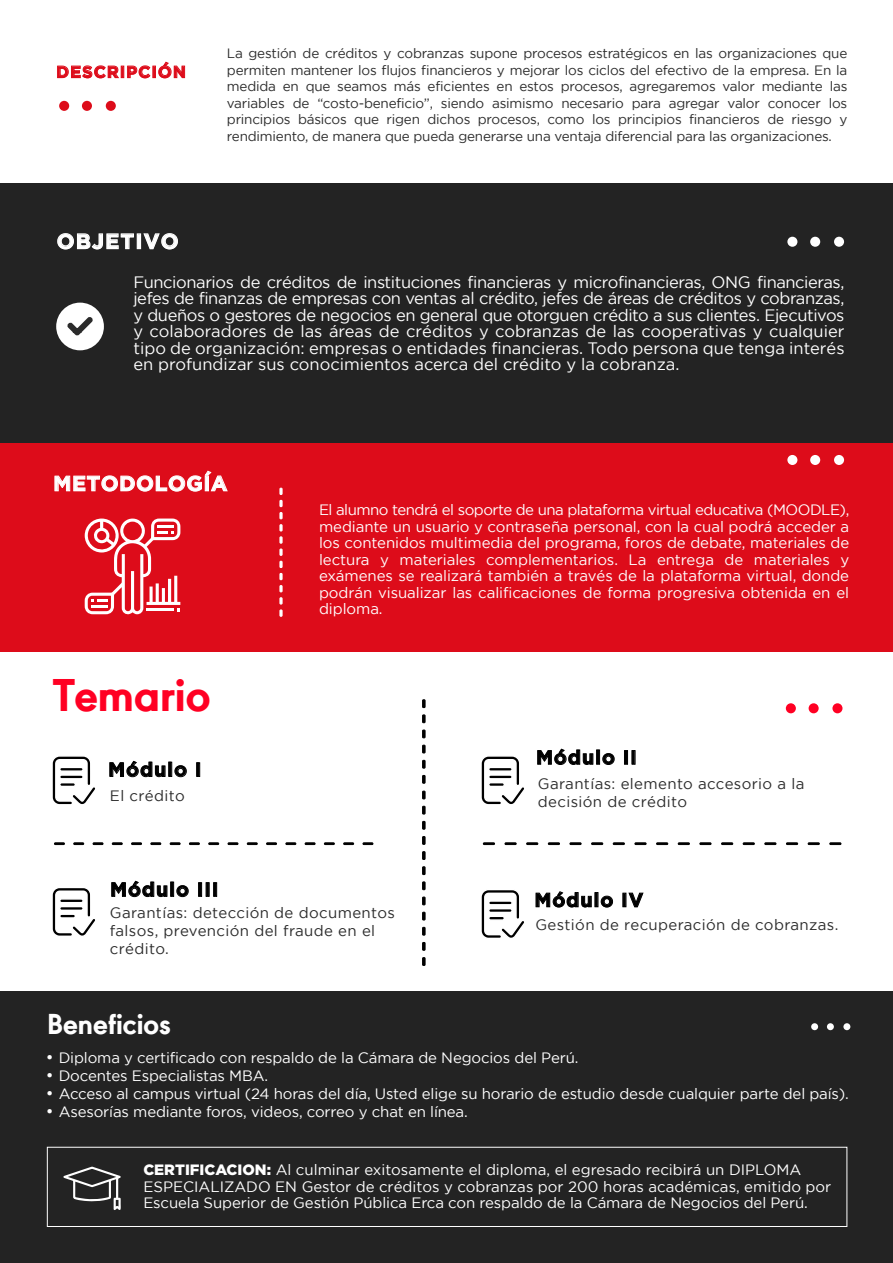
<style>
.page{position:relative;width:893px;height:1263px;background:#fff}
.page>*{position:absolute;margin:0;border:0;box-sizing:border-box;transform-origin:0 0}
.t1{font:800 47.7px "URW Geometric W03";color:#ff0023}
.t2{font:800 30px "URW Geometric W03";color:#fff}
.t3{font:700 21px "Gotham";letter-spacing:.025em;color:#fff}
.t4{font:700 21px "Gotham";letter-spacing:.06em;color:#fff}
.t5{font:700 19.5px "Gotham";letter-spacing:.05em;color:#000}
.t6{font:16.5px/16.5px "Gotham";color:#fff;text-align:justify}
.t7{font:700 16.5px "Gotham";letter-spacing:.06em;color:#dd0c1a}
.t8{font:15px/16.5px "Gotham";letter-spacing:-.01em;color:#fff}
.t9{font:15px/18px "Gotham";letter-spacing:.025em;color:#2b2b2b}
.t10{font:13.5px/16.5px "Gotham";letter-spacing:-.015em;color:#2b2b2b;text-align:justify}
.s1{font-size:16.5px}
.s2{font-weight:900}
</style>
<div class="page">
<div style="left:0;top:441px;width:893px;height:210px;background:#dd0c1a"></div>
<div style="left:0;top:183px;width:893px;height:259px;background:#232323"></div>
<svg style="left:54px;top:842px;width:11px;height:3px"></svg>
<svg style="left:73px;top:842px;width:11px;height:3px"></svg>
<svg style="left:93px;top:842px;width:10px;height:3px"></svg>
<svg style="left:112px;top:842px;width:11px;height:3px"></svg>
<svg style="left:131px;top:842px;width:11px;height:3px"></svg>
<svg style="left:150px;top:842px;width:11px;height:3px"></svg>
<svg style="left:170px;top:842px;width:10px;height:3px"></svg>
<svg style="left:189px;top:842px;width:11px;height:3px"></svg>
<svg style="left:208px;top:842px;width:11px;height:3px"></svg>
<svg style="left:228px;top:842px;width:10px;height:3px"></svg>
<svg style="left:247px;top:842px;width:11px;height:3px"></svg>
<svg style="left:266px;top:842px;width:11px;height:3px"></svg>
<svg style="left:285px;top:842px;width:11px;height:3px"></svg>
<svg style="left:305px;top:842px;width:10px;height:3px"></svg>
<svg style="left:324px;top:842px;width:11px;height:3px"></svg>
<svg style="left:343px;top:842px;width:11px;height:3px"></svg>
<svg style="left:363px;top:842px;width:10px;height:3px"></svg>
<svg style="left:483px;top:842px;width:12px;height:3px"></svg>
<svg style="left:505px;top:842px;width:12px;height:3px"></svg>
<svg style="left:526px;top:842px;width:12px;height:3px"></svg>
<svg style="left:548px;top:842px;width:12px;height:3px"></svg>
<svg style="left:570px;top:842px;width:11px;height:3px"></svg>
<svg style="left:591px;top:842px;width:12px;height:3px"></svg>
<svg style="left:613px;top:842px;width:12px;height:3px"></svg>
<svg style="left:634px;top:842px;width:12px;height:3px"></svg>
<svg style="left:656px;top:842px;width:12px;height:3px"></svg>
<svg style="left:678px;top:842px;width:12px;height:3px"></svg>
<svg style="left:699px;top:842px;width:12px;height:3px"></svg>
<svg style="left:721px;top:842px;width:12px;height:3px"></svg>
<svg style="left:743px;top:842px;width:12px;height:3px"></svg>
<svg style="left:764px;top:842px;width:12px;height:3px"></svg>
<svg style="left:786px;top:842px;width:12px;height:3px"></svg>
<svg style="left:808px;top:842px;width:12px;height:3px"></svg>
<svg style="left:829px;top:842px;width:12px;height:3px"></svg>
<svg style="left:422px;top:699px;width:3px;height:9px"></svg>
<svg style="left:422px;top:714px;width:3px;height:9px"></svg>
<svg style="left:422px;top:730px;width:3px;height:8px"></svg>
<svg style="left:422px;top:745px;width:3px;height:8px"></svg>
<svg style="left:422px;top:760px;width:3px;height:8px"></svg>
<svg style="left:422px;top:775px;width:3px;height:9px"></svg>
<svg style="left:422px;top:791px;width:3px;height:8px"></svg>
<svg style="left:422px;top:806px;width:3px;height:8px"></svg>
<svg style="left:422px;top:821px;width:3px;height:8px"></svg>
<svg style="left:422px;top:836px;width:3px;height:9px"></svg>
<svg style="left:422px;top:851px;width:3px;height:9px"></svg>
<svg style="left:422px;top:866px;width:3px;height:9px"></svg>
<svg style="left:422px;top:881px;width:3px;height:9px"></svg>
<svg style="left:422px;top:897px;width:3px;height:8px"></svg>
<svg style="left:422px;top:912px;width:3px;height:8px"></svg>
<svg style="left:422px;top:927px;width:3px;height:8px"></svg>
<svg style="left:422px;top:942px;width:3px;height:9px"></svg>
<svg style="left:422px;top:957px;width:3px;height:9px"></svg>
<div style="left:786px;top:703px;width:10px;height:10px;background:#ff0023;border-radius:50%"></div>
<div style="left:809px;top:703px;width:10px;height:10px;background:#ff0023;border-radius:50%"></div>
<div style="left:832px;top:703px;width:10px;height:10px;background:#ff0023;border-radius:50%"></div>
<svg style="left:109px;top:760px;width:57px;height:17px"></svg>
<svg style="left:174px;top:765px;width:13px;height:12px"></svg>
<div style="left:196px;top:762px;width:4px;height:15px;border:1px solid #000"></div>
<svg style="left:537px;top:748px;width:57px;height:17px"></svg>
<div style="left:596px;top:750px;width:4px;height:15px;border:1px solid #000"></div>
<svg style="left:602px;top:753px;width:13px;height:12px"></svg>
<div style="left:624px;top:750px;width:4px;height:15px;border:1px solid #000"></div>
<svg style="left:111px;top:880px;width:57px;height:17px"></svg>
<div style="left:170px;top:882px;width:4px;height:15px;border:1px solid #000"></div>
<svg style="left:176px;top:885px;width:13px;height:12px"></svg>
<div style="left:198px;top:882px;width:4px;height:15px;border:1px solid #000"></div>
<div style="left:213px;top:882px;width:4px;height:15px;border:1px solid #000"></div>
<svg style="left:535px;top:891px;width:57px;height:17px"></svg>
<svg style="left:600px;top:895px;width:13px;height:13px"></svg>
<svg style="left:628px;top:892px;width:16px;height:16px"></svg>
<div style="left:59px;top:101px;width:10px;height:10px;background:#dd0c1a;border-radius:50%"></div>
<div style="left:82px;top:101px;width:10px;height:10px;background:#dd0c1a;border-radius:50%"></div>
<div style="left:106px;top:101px;width:10px;height:10px;background:#dd0c1a;border-radius:50%"></div>
<svg style="left:57px;top:62px;width:128px;height:16px"></svg>
<svg style="left:54px;top:470px;width:174px;height:22px"></svg>
<svg style="left:280px;top:488px;width:2px;height:55px"></svg>
<svg style="left:280px;top:549px;width:2px;height:55px"></svg>
<svg style="left:280px;top:610px;width:2px;height:7px"></svg>
<svg style="left:85px;top:518px;width:95px;height:97px"></svg>
<div style="left:787px;top:237px;width:10px;height:10px;background:#fff;border-radius:50%"></div>
<div style="left:810px;top:237px;width:10px;height:10px;background:#fff;border-radius:50%"></div>
<div style="left:834px;top:237px;width:10px;height:10px;background:#fff;border-radius:50%"></div>
<div style="left:787px;top:455px;width:10px;height:10px;background:#fff;border-radius:50%"></div>
<div style="left:810px;top:455px;width:10px;height:10px;background:#fff;border-radius:50%"></div>
<div style="left:834px;top:455px;width:10px;height:10px;background:#fff;border-radius:50%"></div>
<svg style="left:57px;top:233px;width:77px;height:17px"></svg>
<div style="left:137px;top:233px;width:4px;height:16px;border:1px solid #fff"></div>
<svg style="left:143px;top:233px;width:35px;height:17px"></svg>
<div style="left:56px;top:303px;width:48px;height:47px;background:#fff;border-radius:50%"></div>
<svg style="left:67px;top:317px;width:26px;height:19px"></svg>
<svg style="left:52px;top:756px;width:43px;height:49px"></svg>
<svg style="left:52px;top:888px;width:43px;height:48px"></svg>
<svg style="left:481px;top:756px;width:43px;height:49px"></svg>
<svg style="left:481px;top:890px;width:43px;height:48px"></svg>
<div style="left:0;top:991px;width:893px;height:272px;background:#232323"></div>
<div style="left:811px;top:1023px;width:7px;height:7px;background:#fff;border-radius:50%"></div>
<div style="left:827px;top:1023px;width:7px;height:7px;background:#fff;border-radius:50%"></div>
<div style="left:843px;top:1023px;width:7px;height:7px;background:#fff;border-radius:50%"></div>
<div style="left:47px;top:1147px;width:800px;height:80px;border:1px solid #fff"></div>
<svg style="left:63px;top:1166px;width:58px;height:44px"></svg>
<p class="t7" style="left:56px;top:62px;width:131px">DESCRIPCIÓN</p>
<h3 class="t4" style="left:57px;top:229px;width:123px">OBJETIVO</h3>
<p class="t10" style="left:227px;top:45px;width:622px">La gestión de créditos y cobranzas supone procesos estratégicos en las organizaciones que permiten mantener los flujos financieros y mejorar los ciclos del efectivo de la empresa. En la medida en que seamos más eficientes en estos procesos, agregaremos valor mediante las variables de “costo-beneficio”, siendo asimismo necesario para agregar valor conocer los principios básicos que rigen dichos procesos, como los principios financieros de riesgo y rendimiento, de manera que pueda generarse una ventaja diferencial para las organizaciones.</p>
<p class="t6" style="left:133px;top:273px;width:713px">Funcionarios de créditos de instituciones financieras y microfinancieras, ONG financieras, jefes de finanzas de empresas con ventas al crédito, jefes de áreas de créditos y cobranzas, y dueños o gestores de negocios en general que otorguen crédito a sus clientes. Ejecutivos y colaboradores de las áreas de créditos y cobranzas de las cooperativas y cualquier tipo de organización: empresas o entidades financieras. Todo persona que tenga interés en profundizar sus conocimientos acerca del crédito y la cobranza.</p>
<h3 class="t3" style="left:53px;top:471px;width:176px">METODOLOGÍA</h3>
<h1 class="t1" style="left:53px;top:660px;width:159px">Temario</h1>
<h3 class="t5" style="left:108px;top:758px;width:95px">Módulo I</h3>
<p class="t9" style="left:110px;top:786px;width:76px">El crédito</p>
<p class="t8" style="left:319px;top:501px;width:532px;text-align:justify">El alumno tendrá el soporte de una plataforma virtual educativa (MOODLE), mediante un usuario y contraseña personal, con la cual podrá acceder a los contenidos multimedia del programa, foros de debate, materiales de lectura y materiales complementarios. La entrega de materiales y exámenes se realizará también a través de la plataforma virtual, donde podrán visualizar las calificaciones de forma progresiva obtenida en el diploma.</p>
<h3 class="t5" style="left:536px;top:746px;width:102px">Módulo II</h3>
<p class="t9" style="left:538px;top:775px;width:268px">Garantías: elemento accesorio a la decisión de crédito</p>
<h3 class="t5" style="left:110px;top:878px;width:110px">Módulo III</h3>
<h3 class="t5" style="left:534px;top:889px;width:110px">Módulo IV</h3>
<p class="t9" style="left:110px;top:903px;width:287px">Garantías: detección de documentos falsos, prevención del fraude en el crédito.</p>
<p class="t9" style="left:535px;top:915px;width:304px">Gestión de recuperación de cobranzas.</p>
<h2 class="t2" style="left:47px;top:1002px;width:125px">Beneficios</h2>
<p class="t8" style="left:46px;top:1049px;width:534px"><span class="s1">•</span> Diploma y certificado con respaldo de la Cámara de Negocios del Perú.</p>
<p class="t8" style="left:46px;top:1067px;width:224px"><span class="s1">•</span> Docentes Especialistas MBA.</p>
<p class="t8" style="left:46px;top:1085px;width:804px"><span class="s1">•</span> Acceso al campus virtual (24 horas del día, Usted elige su horario de estudio desde cualquier parte del país).</p>
<p class="t8" style="left:46px;top:1103px;width:423px"><span class="s1">•</span> Asesorías mediante foros, videos, correo y chat en línea.</p>
<p class="t8" style="left:143px;top:1161px;width:689px"><span class="s2">CERTIFICACION:</span> Al culminar exitosamente el diploma, el egresado recibirá un DIPLOMA<br>ESPECIALIZADO EN Gestor de créditos y cobranzas por 200 horas académicas, emitido por<br>Escuela Superior de Gestión Pública Erca con respaldo de la Cámara de Negocios del Perú.</p>
</div>
